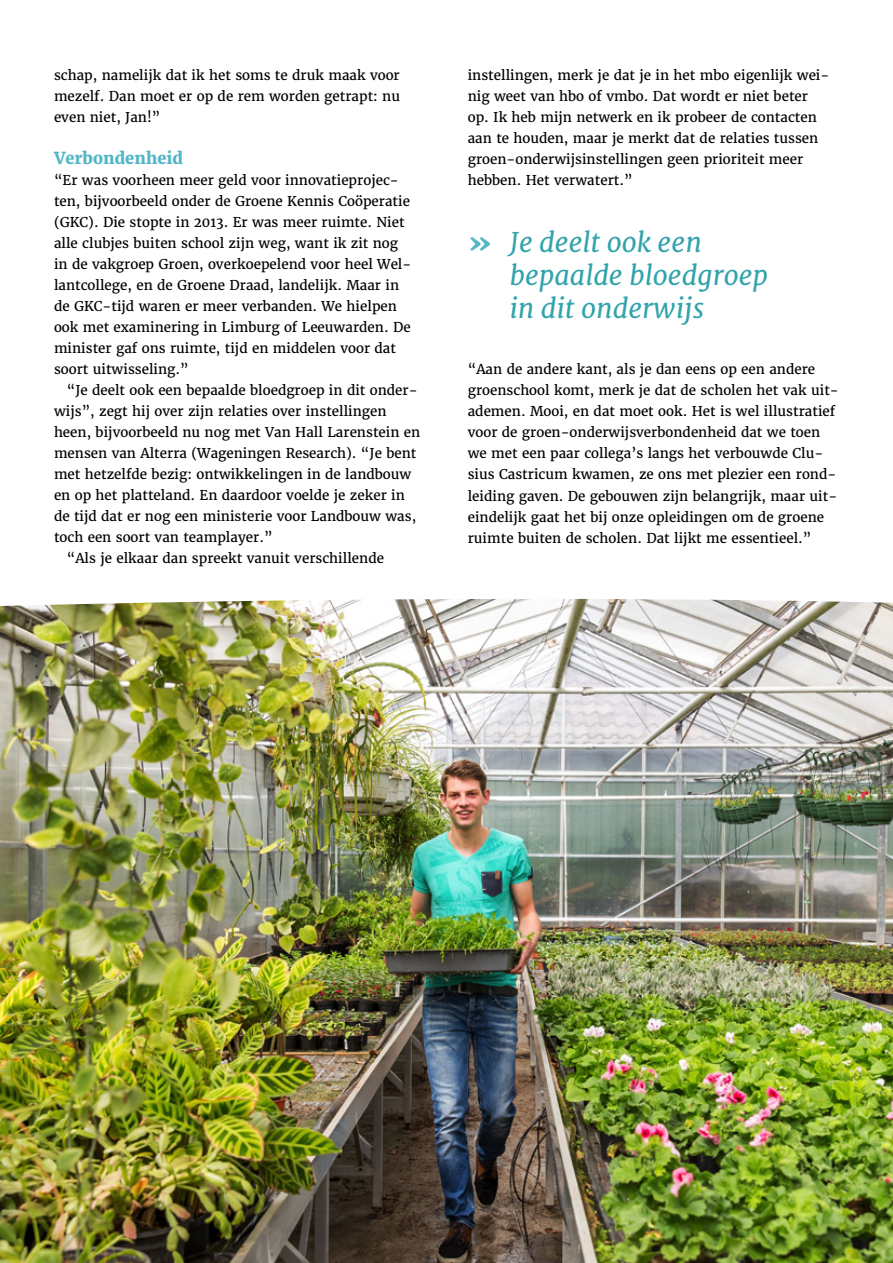
<style>
.page{position:relative;width:893px;height:1263px;background:#fff}
.page>*{position:absolute;margin:0;border:0;box-sizing:border-box;transform-origin:0 0}
.t1{font:italic 27px/33px "Merriweather";color:#31a3ab}
.t2{font:800 16.5px "Merriweather";color:#54b7c6}
.t3{font:13.5px/21px "Merriweather";color:#000}
.s1{font-weight:800;font-style:normal;color:#54b7c6}
</style>
<div class="page">
<img style="left:0;top:606px;width:893px;height:657px">
<img style="left:4px;top:598px;width:889px;height:8px">
<p class="t3" style="left:54px;top:65px;width:348px;text-align:justify">schap, namelijk dat ik het soms te druk maak voor mezelf. Dan moet er op de rem worden getrapt: nu even niet, Jan!”</p>
<p class="t2" style="left:54px;top:148px;width:131px">Verbondenheid</p>
<p class="t3" style="left:54px;top:170px;width:359px">“Er was voorheen meer geld voor innovatieprojec&shy;ten, bijvoorbeeld onder de Groene Kennis Coöperatie (GKC). Die stopte in 2013. Er was meer ruimte. Niet alle clubjes buiten school zijn weg, want ik zit nog in de vakgroep Groen, overkoepelend voor heel Wel&shy;lantcollege, en de Groene Draad, landelijk. Maar in de GKC-tijd waren er meer verbanden. We hielpen ook met examinering in Limburg of Leeuwarden. De minister gaf ons ruimte, tijd en middelen voor dat soort uitwisseling.”</p>
<p class="t3" style="left:67px;top:380px;width:352px">“Je deelt ook een bepaalde bloedgroep in dit onder-</p>
<p class="t3" style="left:54px;top:401px;width:334px">wijs”, zegt hij over zijn relaties over instellingen</p>
<p class="t3" style="left:54px;top:422px;width:368px">heen, bijvoorbeeld nu nog met Van Hall Larenstein en</p>
<p class="t3" style="left:54px;top:443px;width:364px">mensen van Alterra (Wageningen Research). “Je bent</p>
<p class="t3" style="left:54px;top:464px;width:359px">met hetzelfde bezig: ontwikkelingen in de landbouw</p>
<p class="t3" style="left:54px;top:485px;width:352px">en op het platteland. En daardoor voelde je zeker in</p>
<p class="t3" style="left:54px;top:506px;width:364px">de tijd dat er nog een ministerie voor Landbouw was,</p>
<p class="t3" style="left:54px;top:527px;width:220px">toch een soort van teamplayer.”</p>
<p class="t3" style="left:67px;top:548px;width:319px">“Als je elkaar dan spreekt vanuit verschillende</p>
<p class="t3" style="left:468px;top:65px;width:363px">instellingen, merk je dat je in het mbo eigenlijk wei&shy;nig weet van hbo of vmbo. Dat wordt er niet beter op. Ik heb mijn netwerk en ik probeer de contacten aan te houden, maar je merkt dat de relaties tussen groen-onderwijsinstellingen geen prioriteit meer hebben. Het verwatert.”</p>
<h1 class="t1" style="left:509px;top:226px;width:260px;text-indent:-42px"><span class="s1">»</span> Je deelt ook een bepaalde bloedgroep in dit onderwijs</h1>
<p class="t3" style="left:468px;top:359px;width:372px">“Aan de andere kant, als je dan eens op een andere groenschool komt, merk je dat de scholen het vak uit&shy;ademen. Mooi, en dat moet ook. Het is wel illustratief voor de groen-onderwijsverbondenheid dat we toen we met een paar collega’s langs het verbouwde Clu&shy;sius Castricum kwamen, ze ons met plezier een rond&shy;leiding gaven. De gebouwen zijn belangrijk, maar uit&shy;eindelijk gaat het bij onze opleidingen om de groene ruimte buiten de scholen. Dat lijkt me essentieel.”</p>
</div>
